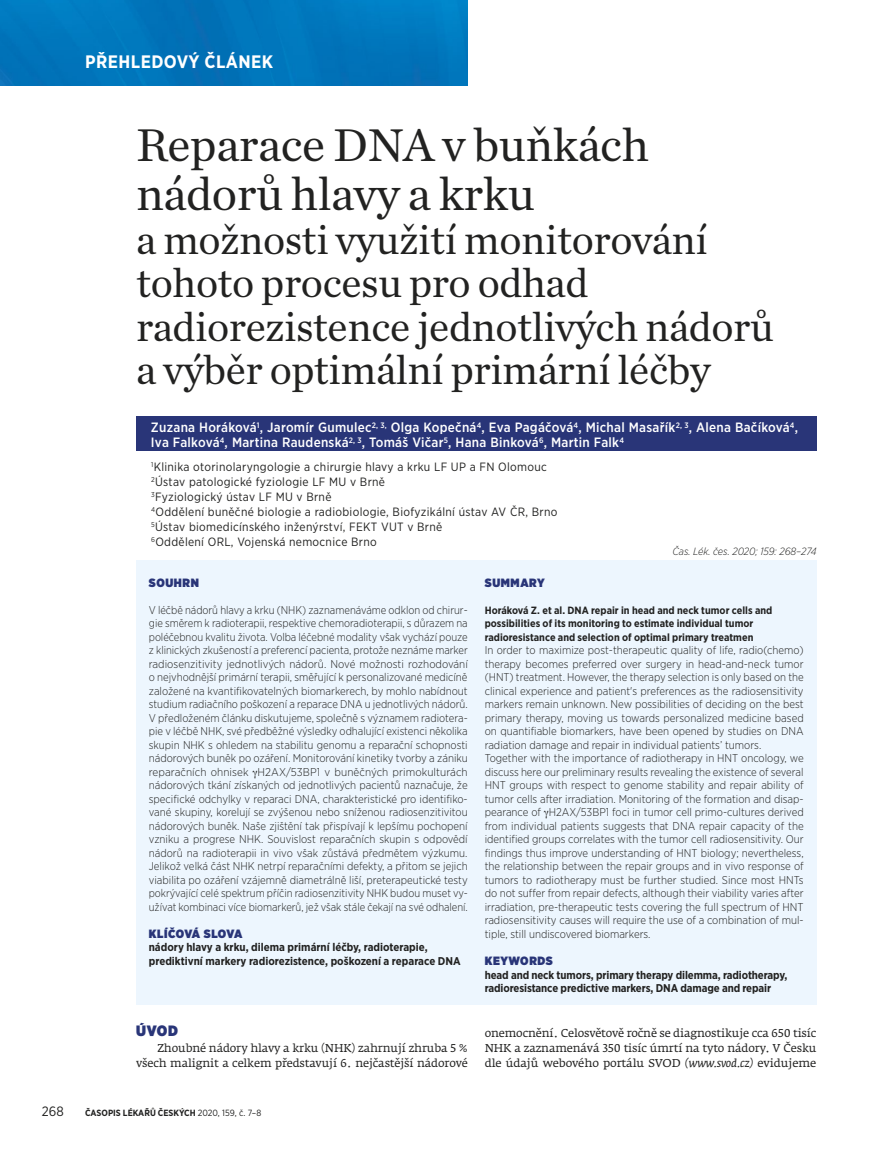
<style>
.page{position:relative;width:893px;height:1149px;background:#fff}
.page>*{position:absolute;margin:0;border:0;box-sizing:border-box;transform-origin:0 0}
.titul{font:48px/49.5px "Chronicle Text G1";letter-spacing:-.01em;color:#222221}
.titul-2{font:42px/43.5px "Chronicle Text G1";letter-spacing:-.01em;color:#222221}
.t1{font:700 18px "Gotham Narrow";letter-spacing:.025em;color:#fff}
.mezititulek_1{font:900 15px "Gotham Narrow";color:#293578}
.autor_jmeno{font:500 13.5px/15px "Gotham Narrow";letter-spacing:.02em;color:#fff}
.t2{font:13.5px "Gotham Narrow";color:#222221}
.autor_jmeno-2{font:12px "Gotham Narrow";letter-spacing:.025em;color:#222221}
.mezititulek_predek{font:900 12px "Gotham Narrow";letter-spacing:.05em;color:#293578}
.mezititulek_predek-2{font:900 12px "Gotham Narrow";letter-spacing:.025em;color:#293578}
.souhrn{font:300 11.25px/13.5px "Gotham Narrow";color:#222221;text-align:justify}
.text_NOVY{font:11.25px/15px "Fedra Serif A Pro";letter-spacing:-.015em;color:#222221;text-align:right}
.klicova_slova{font:700 11.25px/13.5px "Gotham Narrow";letter-spacing:-.01em;color:#222221}
.mezititulek_predek-3{font:700 10.5px/13.5px "Gotham Narrow";color:#222221}
.citace{font:italic 300 10.5px "Gotham Narrow";letter-spacing:-.005em;color:#222221}
.t3{font:700 9px "Gotham Narrow";color:#222221}
.s1{font-weight:400}
.s2{font-style:italic}
</style>
<div class="page">
<img style="left:0;top:0;width:468px;height:85px">
<div style="left:136px;top:560px;width:680px;height:444px;background:#edf6fe"></div>
<div style="left:136px;top:416px;width:680px;height:34px;background:#293578"></div>
<h3 class="t1" style="left:85px;top:50px;width:190px">PŘEHLEDOVÝ ČLÁNEK</h3>
<p class="titul" style="left:136px;top:117px;width:514px">Reparace DNA v buňkách nádorů hlavy a krku</p>
<p class="titul-2" style="left:136px;top:216px;width:639px">a možnosti využití monitorování tohoto procesu pro odhad radiorezistence jednotlivých nádorů a výběr optimální primární léčby</p>
<p class="autor_jmeno" style="left:151px;top:419px;width:649px">Zuzana Horáková<sup>1</sup>, Jaromír Gumulec<sup>2,</sup> <sup>3,</sup> Olga Kopečná<sup>4</sup>, Eva Pagáčová<sup>4</sup>, Michal Masařík<sup>2,</sup> <sup>3</sup>, Alena Bačíková<sup>4</sup>,<br>Iva Falková<sup>4</sup>, Martina Raudenská<sup>2,</sup> <sup>3</sup>, Tomáš Vičar<sup>5</sup>, Hana Binková<sup>6</sup>, Martin Falk<sup>4</sup></p>
<p class="autor_jmeno-2" style="left:151px;top:459px;width:397px"><sup>1</sup>Klinika otorinolaryngologie a chirurgie hlavy a krku LF UP a FN Olomouc</p>
<p class="autor_jmeno-2" style="left:151px;top:474px;width:235px"><sup>2</sup>Ústav patologické fyziologie LF MU v Brně</p>
<p class="autor_jmeno-2" style="left:151px;top:489px;width:182px"><sup>3</sup>Fyziologický ústav LF MU v Brně</p>
<p class="autor_jmeno-2" style="left:151px;top:504px;width:408px"><sup>4</sup>Oddělení buněčné biologie a radiobiologie, Biofyzikální ústav AV ČR, Brno</p>
<p class="autor_jmeno-2" style="left:151px;top:519px;width:292px"><sup>5</sup>Ústav biomedicínského inženýrství, FEKT VUT v Brně</p>
<p class="autor_jmeno-2" style="left:151px;top:534px;width:227px"><sup>6</sup>Oddělení ORL, Vojenská nemocnice Brno</p>
<p class="mezititulek_predek" style="left:485px;top:574px;width:61px">SUMMARY</p>
<p class="mezititulek_predek-3" style="left:485px;top:603px;width:289px">Horáková Z. et al. DNA repair in head and neck tumor cells and possibilities of its monitoring to estimate individual tumor radioresistance and selection of optimal primary treatmen</p>
<p class="souhrn" style="left:485px;top:643px;width:320px">In order to maximize post-therapeutic quality of life, radio(chemo) therapy becomes preferred over surgery in head-and-neck tumor (HNT) treatment. However, the therapy selection is only based on the clinical experience and patient's preferences as the radiosensitivity markers remain unknown. New possibilities of deciding on the best primary therapy, moving us towards personalized medicine based on quantifiable biomarkers, have been opened by studies on DNA radiation damage and repair in individual patients’ tumors.</p>
<p class="souhrn" style="left:485px;top:751px;width:320px">Together with the importance of radiotherapy in HNT oncology, we discuss here our preliminary results revealing the existence of several HNT groups with respect to genome stability and repair ability of tumor cells after irradiation. Monitoring of the formation and disap&shy;pearance of H2AX/53BP1 foci in tumor cell primo-cultures derived from individual patients suggests that DNA repair capacity of the identified groups correlates with the tumor cell radiosensitivity. Our findings thus improve understanding of HNT biology; nevertheless, the relationship between the repair groups and in vivo response of tumors to radiotherapy must be further studied. Since most HNTs do not suffer from repair defects, although their viability varies after irradiation, pre-therapeutic tests covering the full spectrum of HNT radiosensitivity causes will require the use of a combination of mul&shy;tiple, still undiscovered biomarkers.</p>
<p class="mezititulek_predek" style="left:485px;top:952px;width:70px">KEYWORDS</p>
<p class="klicova_slova" style="left:485px;top:967px;width:304px">head and neck tumors, primary therapy dilemma, radiotherapy, radioresistance predictive markers, DNA damage and repair</p>
<p class="citace" style="left:673px;top:544px;width:146px">Čas. Lék. čes. 2020; 159: 268–274</p>
<p class="mezititulek_predek" style="left:149px;top:574px;width:52px">SOUHRN</p>
<p class="souhrn" style="left:149px;top:602px;width:321px">V léčbě nádorů hlavy a krku (NHK) zaznamenáváme odklon od chirur&shy;gie směrem k radioterapii, respektive chemoradioterapii, s důrazem na poléčebnou kvalitu života. Volba léčebné modality však vychází pouze z klinických zkušeností a preferencí pacienta, protože neznáme marker radiosenzitivity jednotlivých nádorů. Nové možnosti rozhodování o nejvhodnější primární terapii, směřující k personalizované medicíně založené na kvantifikovatelných biomarkerech, by mohlo nabídnout studium radiačního poškození a reparace DNA u jednotlivých nádorů.</p>
<p class="souhrn" style="left:149px;top:710px;width:321px">V předloženém článku diskutujeme, společně s významem radiotera&shy;pie v léčbě NHK, své předběžné výsledky odhalující existenci několika skupin NHK s ohledem na stabilitu genomu a reparační schopnosti nádorových buněk po ozáření. Monitorování kinetiky tvorby a zániku reparačních ohnisek H2AX/53BP1 v buněčných primokulturách nádorových tkání získaných od jednotlivých pacientů naznačuje, že specifické odchylky v reparaci DNA, charakteristické pro identifiko&shy;vané skupiny, korelují se zvýšenou nebo sníženou radiosenzitivitou nádorových buněk. Naše zjištění tak přispívají k lepšímu pochopení vzniku a progrese NHK. Souvislost reparačních skupin s odpovědí nádorů na radioterapii in vivo však zůstává předmětem výzkumu.<br>Jelikož velká část NHK netrpí reparačními defekty, a přitom se jejich viabilita po ozáření vzájemně diametrálně liší, preterapeutické testy pokrývající celé spektrum příčin radiosenzitivity NHK budou muset vy&shy;užívat kombinaci více biomarkerů, jež však stále čekají na své odhalení.</p>
<p class="mezititulek_predek-2" style="left:149px;top:925px;width:95px">KLÍČOVÁ SLOVA</p>
<p class="klicova_slova" style="left:149px;top:940px;width:313px">nádory hlavy a krku, dilema primární léčby, radioterapie, prediktivní markery radiorezistence, poškození a reparace DNA</p>
<p class="mezititulek_1" style="left:136px;top:1020px;width:44px">ÚVOD</p>
<p class="text_NOVY" style="left:136px;top:1040px;width:333px">Zhoubné nádory hlavy a krku (NHK) zahrnují zhruba 5 % všech malignit a celkem představují 6. nejčastější nádorové</p>
<p class="t2" style="left:42px;top:1102px;width:23px">268</p>
<p class="t3" style="left:85px;top:1106px;width:178px">ČASOPIS LÉKAŘŮ ČESKÝCH <span class="s1">2020, 159, č. 7–8</span></p>
<p class="text_NOVY" style="left:485px;top:1025px;width:333px;text-align:justify">onemocnění. Celosvětově ročně se diagnostikuje cca 650 tisíc NHK a zaznamenává 350 tisíc úmrtí na tyto nádory. V Česku dle údajů webového portálu SVOD <span class="s2">(www.svod.cz)</span> evidujeme</p>
</div>
